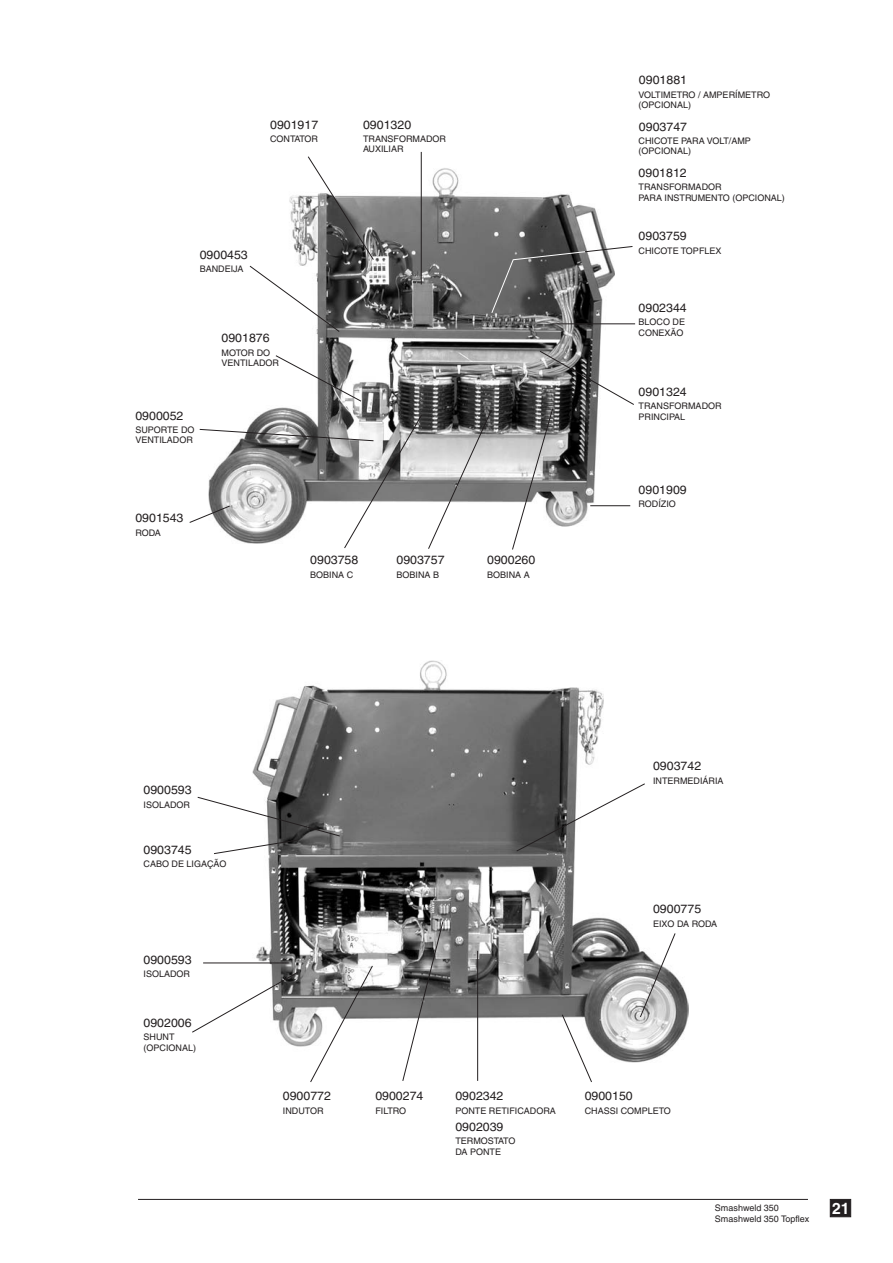
<style>
.page{position:relative;width:893px;height:1263px;background:#fff}
.page>*{position:absolute;margin:0;border:0;box-sizing:border-box;transform-origin:0 0}
.t1{font:700 15.75px "Helvetica";color:#fff}
.t2{font:12px "Helvetica";color:#231f20}
.t3{font:9px/10.4px "Helvetica";color:#231f20}
</style>
<div class="page">
<div style="left:830px;top:1199px;width:20px;height:18px;background:#231f20;border:1px solid #231f20"></div>
<hr style="left:138px;top:1199px;width:670px;height:1px;background:#231f20">
<img style="left:252px;top:661px;width:436px;height:383px">
<svg style="left:192px;top:783px;width:483px;height:299px"></svg>
<img style="left:218px;top:523px;width:360px;height:20px">
<svg style="left:344px;top:523px;width:209px;height:27px"></svg>
<svg style="left:189px;top:152px;width:446px;height:371px"></svg>
<svg style="left:491px;top:246px;width:141px;height:67px"></svg>
<svg style="left:249px;top:266px;width:90px;height:66px"></svg>
<h2 class="t2" style="left:270px;top:120px;width:50px">0901917</h2>
<p class="t3" style="left:270px;top:134px;width:49px">CONTATOR</p>
<h2 class="t2" style="left:200px;top:250px;width:50px">0900453</h2>
<p class="t3" style="left:200px;top:265px;width:45px">BANDEIJA</p>
<h2 class="t2" style="left:221px;top:334px;width:50px">0901876</h2>
<h2 class="t2" style="left:135px;top:411px;width:50px">0900052</h2>
<p class="t3" style="left:135px;top:426px;width:61px">SUPORTE DO<br>VENTILADOR</p>
<p class="t3" style="left:221px;top:348px;width:59px">MOTOR DO<br>VENTILADOR</p>
<h2 class="t2" style="left:135px;top:514px;width:50px">0901543</h2>
<p class="t3" style="left:135px;top:528px;width:27px">RODA</p>
<h2 class="t2" style="left:363px;top:120px;width:50px">0901320</h2>
<p class="t3" style="left:363px;top:134px;width:84px">TRANSFORMADOR<br>AUXILIAR</p>
<h2 class="t2" style="left:310px;top:556px;width:50px">0903758</h2>
<p class="t3" style="left:310px;top:570px;width:45px">BOBINA C</p>
<h2 class="t2" style="left:396px;top:556px;width:50px">0903757</h2>
<p class="t3" style="left:396px;top:570px;width:44px">BOBINA B</p>
<h2 class="t2" style="left:487px;top:556px;width:50px">0900260</h2>
<p class="t3" style="left:487px;top:570px;width:44px">BOBINA A</p>
<h2 class="t2" style="left:639px;top:76px;width:50px">0901881</h2>
<p class="t3" style="left:638px;top:90px;width:133px">VOLTIMETRO / AMPERÍMETRO (OPCIONAL)</p>
<h2 class="t2" style="left:639px;top:122px;width:50px">0903747</h2>
<p class="t3" style="left:638px;top:137px;width:114px">CHICOTE PARA VOLT/AMP (OPCIONAL)</p>
<h2 class="t2" style="left:638px;top:168px;width:50px">0901812</h2>
<p class="t3" style="left:638px;top:183px;width:148px">TRANSFORMADOR<br>PARA INSTRUMENTO (OPCIONAL)</p>
<h2 class="t2" style="left:638px;top:232px;width:50px">0903759</h2>
<p class="t3" style="left:638px;top:246px;width:84px">CHICOTE TOPFLEX</p>
<h2 class="t2" style="left:638px;top:303px;width:50px">0902344</h2>
<p class="t3" style="left:638px;top:318px;width:48px">BLOCO DE<br>CONEXÃO</p>
<h2 class="t2" style="left:638px;top:387px;width:50px">0901324</h2>
<p class="t3" style="left:638px;top:402px;width:84px">TRANSFORMADOR<br>PRINCIPAL</p>
<h2 class="t2" style="left:638px;top:485px;width:50px">0901909</h2>
<p class="t3" style="left:638px;top:500px;width:39px">RODÍZIO</p>
<h2 class="t2" style="left:143px;top:786px;width:50px">0900593</h2>
<p class="t3" style="left:143px;top:800px;width:48px">ISOLADOR</p>
<h2 class="t2" style="left:143px;top:845px;width:50px">0903745</h2>
<p class="t3" style="left:143px;top:860px;width:85px">CABO DE LIGAÇÃO</p>
<h2 class="t2" style="left:143px;top:955px;width:50px">0900593</h2>
<p class="t3" style="left:143px;top:970px;width:48px">ISOLADOR</p>
<h2 class="t2" style="left:143px;top:1018px;width:50px">0902006</h2>
<p class="t3" style="left:143px;top:1033px;width:54px">SHUNT (OPCIONAL)</p>
<h2 class="t2" style="left:653px;top:762px;width:50px">0903742</h2>
<p class="t3" style="left:653px;top:776px;width:72px">INTERMEDIÁRIA</p>
<h2 class="t2" style="left:653px;top:905px;width:50px">0900775</h2>
<p class="t3" style="left:653px;top:919px;width:66px">EIXO DA RODA</p>
<h2 class="t2" style="left:283px;top:1092px;width:50px">0900772</h2>
<p class="t3" style="left:283px;top:1106px;width:42px">INDUTOR</p>
<h2 class="t2" style="left:375px;top:1092px;width:50px">0900274</h2>
<p class="t3" style="left:375px;top:1106px;width:32px">FILTRO</p>
<h2 class="t2" style="left:455px;top:1092px;width:50px">0902342</h2>
<p class="t3" style="left:455px;top:1137px;width:61px">TERMOSTATO<br>DA PONTE</p>
<p class="t3" style="left:455px;top:1106px;width:102px">PONTE RETIFICADORA</p>
<h2 class="t2" style="left:455px;top:1122px;width:50px">0902039</h2>
<h2 class="t2" style="left:584px;top:1092px;width:50px">0900150</h2>
<p class="t3" style="left:584px;top:1106px;width:88px">CHASSI COMPLETO</p>
<p class="t3" style="left:715px;top:1204px;width:65px">Smashweld 350</p>
<h1 class="t1" style="left:832px;top:1202px;width:19px">21</h1>
<p class="t3" style="left:715px;top:1214px;width:96px">Smashweld 350 Topflex</p>
</div>
